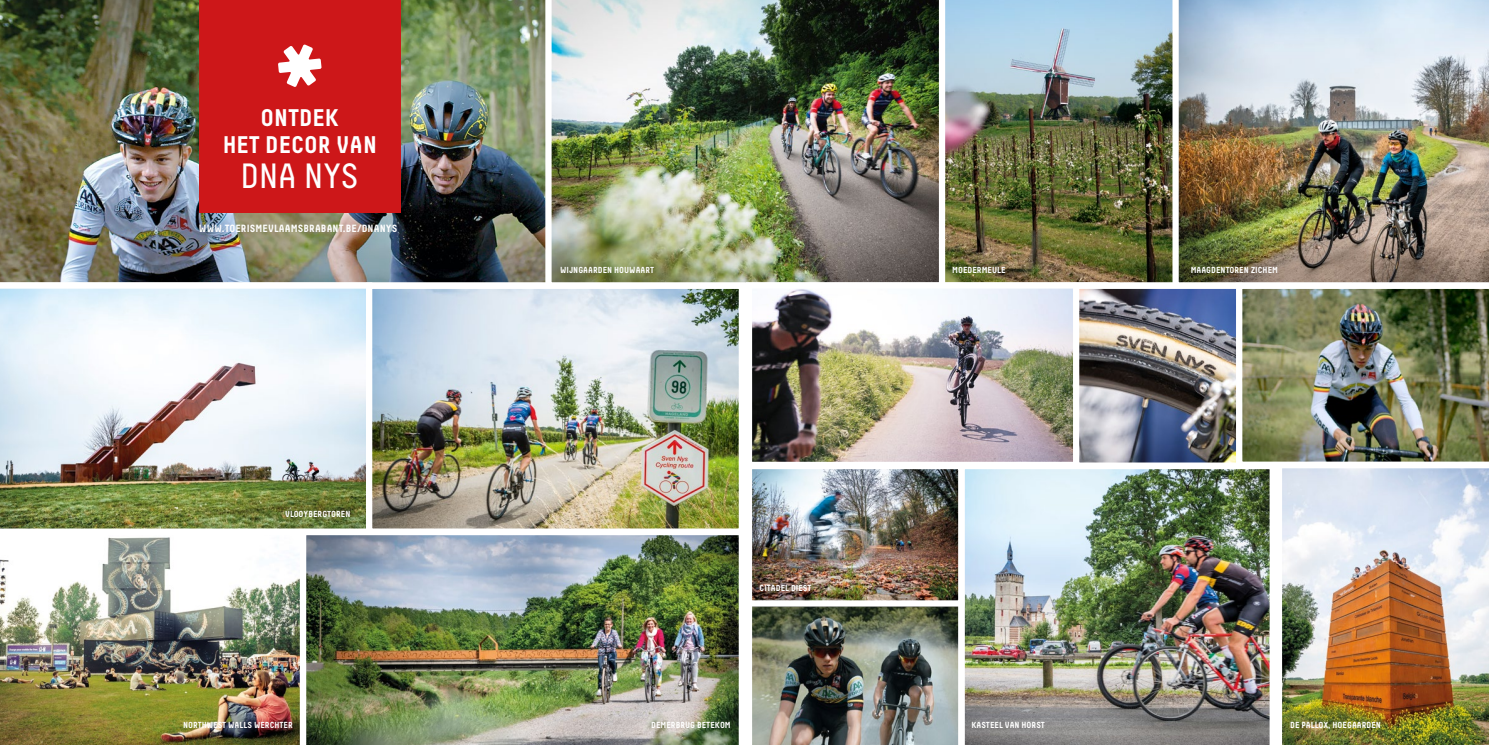
<style>
.page{position:relative;width:1489px;height:745px;background:#fff}
.page>*{position:absolute;margin:0;border:0;box-sizing:border-box;transform-origin:0 0}
.t1{font:35px "Decima";color:#fff}
.t2{font:700 24px/27.1px "Decima";color:#fff;text-align:center}
.t3{font:700 10.5px "Decima";letter-spacing:.01em;color:#fff}
.t4{font:700 8.75px "Decima";color:#fff}
</style>
<div class="page">
<img style="left:964px;top:469px;width:306px;height:275px">
<img style="left:945px;top:0;width:227px;height:282px">
<img style="left:1172px;top:0;width:316px;height:282px">
<img style="left:0;top:0;width:545px;height:282px">
<div style="left:199px;top:0;width:201px;height:212px;background:#cd1719"></div>
<svg style="left:278px;top:44px;width:43px;height:43px"></svg>
<img style="left:0;top:282px;width:366px;height:246px">
<img style="left:545px;top:0;width:394px;height:282px">
<img style="left:373px;top:289px;width:365px;height:238px">
<div style="left:366px;top:282px;width:379px;height:252px;border:6px solid #fff"></div>
<img style="left:306px;top:528px;width:439px;height:216px">
<img style="left:0;top:528px;width:306px;height:216px">
<img style="left:752px;top:289px;width:320px;height:171px">
<div style="left:745px;top:282px;width:363px;height:185px;border:6px solid #fff"></div>
<img style="left:1282px;top:468px;width:206px;height:276px">
<img style="left:1079px;top:289px;width:156px;height:172px">
<div style="left:1072px;top:282px;width:170px;height:186px;border:6px solid #fff"></div>
<img style="left:1235px;top:282px;width:253px;height:185px">
<img style="left:752px;top:606px;width:207px;height:138px">
<img style="left:752px;top:469px;width:205px;height:130px">
<div style="left:745px;top:462px;width:219px;height:144px;border:6px solid #fff"></div>
<h2 class="t2" style="left:223px;top:104px;width:156px">ONTDEK<br>HET DECOR VAN</h2>
<h1 class="t1" style="left:241px;top:156px;width:119px">DNA NYS</h1>
<p class="t3" style="left:199px;top:221px;width:200px">WWW.TOERISMEVLAAMSBRABANT.BE/DNANYS</p>
<p class="t4" style="left:285px;top:509px;width:67px">VLOOYBERGTOREN</p>
<p class="t4" style="left:560px;top:264px;width:96px">WIJNGAARDEN HOUWAART</p>
<p class="t4" style="left:604px;top:264px;width:73px">LIEMAU, HOUWAART</p>
<p class="t4" style="left:952px;top:264px;width:55px">MOEDERMEULE</p>
<p class="t4" style="left:1190px;top:264px;width:89px">MAAGDENTOREN ZICHEM</p>
<p class="t4" style="left:759px;top:582px;width:53px">CITADEL DIEST</p>
<p class="t4" style="left:183px;top:719px;width:111px">NORTHWEST WALLS WERCHTER</p>
<p class="t4" style="left:651px;top:719px;width:81px">DEMERBRUG BETEKOM</p>
<p class="t4" style="left:971px;top:719px;width:75px">KASTEEL VAN HORST</p>
<p class="t4" style="left:1289px;top:719px;width:92px">DE PALLOX, HOEGAARDEN</p>
</div>
